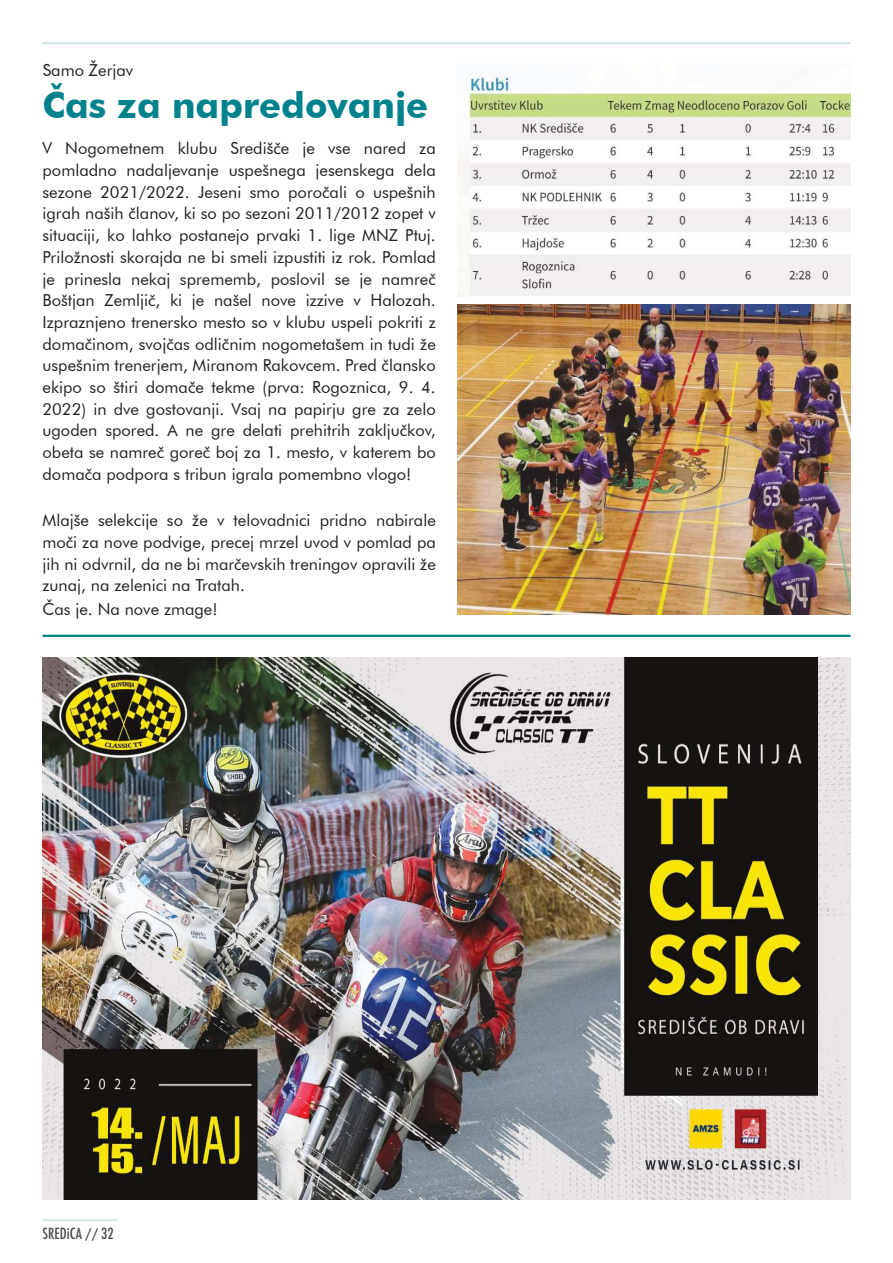
<style>
.page{position:relative;width:893px;height:1263px;background:#fff}
.page>*{position:absolute;margin:0;border:0;box-sizing:border-box;transform-origin:0 0}
.t1{font:700 36px "Futura BT";color:#00828d}
.t2{font:16.5px/21.8px "Futura BT";color:#231f20;text-align:justify}
.t3{font:500 condensed 15px "Futura";color:#4d4d4d}
.s1{font-family:"Futura BT";font-stretch:normal}
</style>
<div class="page">
<hr style="left:43px;top:1219px;width:75px;height:2px;background:#00818d;opacity:.2">
<hr style="left:43px;top:42px;width:807px;height:2px;background:#cde6e8">
<img style="left:457px;top:305px;width:393px;height:310px">
<img style="left:457px;top:72px;width:393px;height:224px">
<img style="left:43px;top:657px;width:807px;height:542px">
<hr style="left:43px;top:635px;width:807px;height:2px;background:#00818d">
<p class="t2" style="left:43px;top:61px;width:92px">Samo Žerjav</p>
<h1 class="t1" style="left:43px;top:91px;width:387px">Čas za napredovanje</h1>
<p class="t2" style="left:43px;top:139px;width:395px">V Nogometnem klubu Središče je vse nared za pomladno nadaljevanje uspešnega jesenskega dela sezone 2021/2022. Jeseni smo poročali o uspešnih igrah naših članov, ki so po sezoni 2011/2012 zopet v situaciji, ko lahko postanejo prvaki 1. lige MNZ Ptuj.<br>Priložnosti skorajda ne bi smeli izpustiti iz rok. Pomlad je prinesla nekaj sprememb, poslovil se je namreč Boštjan Zemljič, ki je našel nove izzive v Halozah.<br>Izpraznjeno trenersko mesto so v klubu uspeli pokriti z domačinom, svojčas odličnim nogometašem in tudi že uspešnim trenerjem, Miranom Rakovcem. Pred člansko ekipo so štiri domače tekme (prva: Rogoznica, 9. 4.<br>2022) in dve gostovanji. Vsaj na papirju gre za zelo ugoden spored. A ne gre delati prehitrih zaključkov, obeta se namreč goreč boj za 1. mesto, v katerem bo domača podpora s tribun igrala pomembno vlogo!</p>
<p class="t2" style="left:43px;top:511px;width:395px">Mlajše selekcije so že v telovadnici pridno nabirale moči za nove podvige, precej mrzel uvod v pomlad pa jih ni odvrnil, da ne bi marčevskih treningov opravili že zunaj, na zelenici na Tratah.</p>
<p class="t2" style="left:43px;top:599px;width:177px">Čas je. Na nove zmage!</p>
<p class="t3" style="left:43px;top:1226px;width:73px">SREDiCA <span class="s1">//</span> 32</p>
</div>
